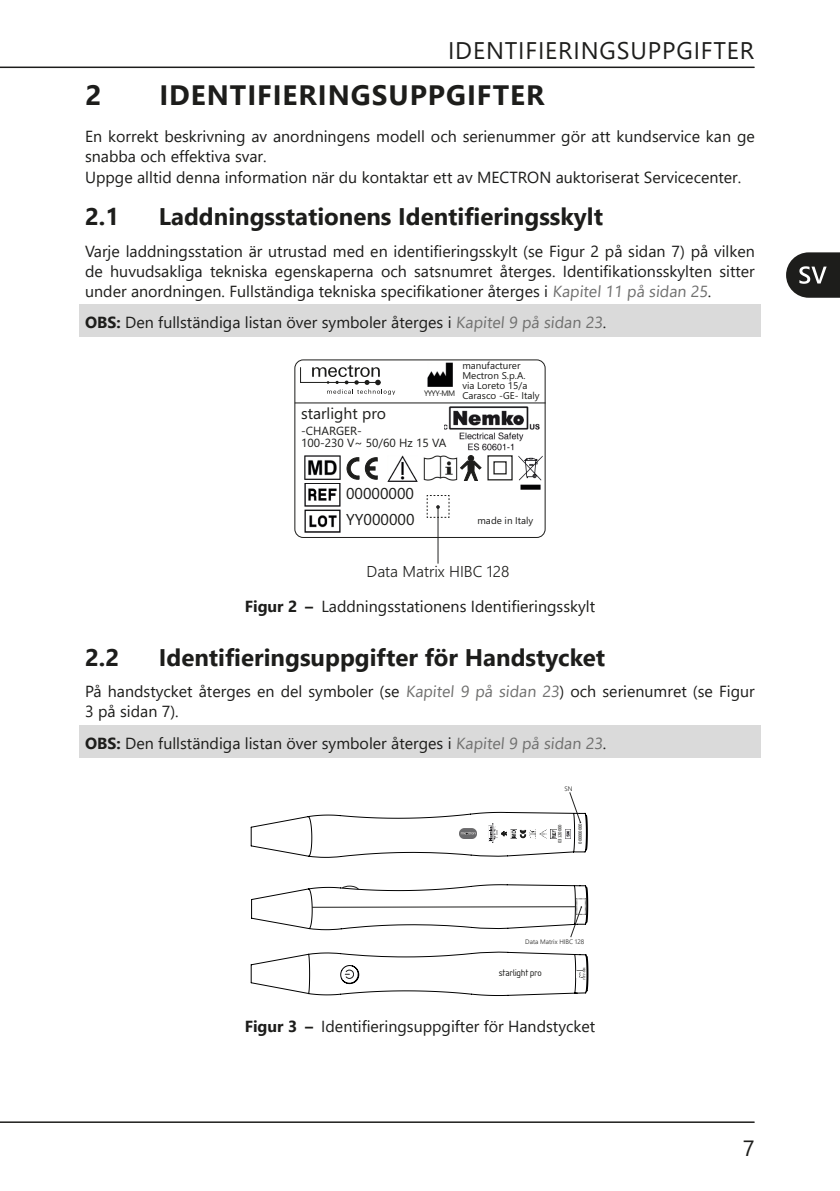
<style>
.page{position:relative;width:840px;height:1191px;background:#fff}
.page>*{position:absolute;margin:0;border:0;box-sizing:border-box;transform-origin:0 0}
.t1{font:700 28px "Segoe UI";letter-spacing:.035em;color:#1d1d1b}
.t2{font:700 24px "Segoe UI";color:#1d1d1b}
.t3{font:24px "Segoe UI";color:#1d1d1b}
.t4{font:22px "Segoe UI";color:#1d1d1b}
.Testo{font:16px/20px "Segoe UI";color:#1d1d1b}
.Testo_Note{font:16px "Segoe UI";color:#1d1d1b}
.t5{font:15.8px "Segoe UI";color:#1d1d1b}
.t6{font:300 15.8px "Segoe UI";color:#1d1d1b}
.t7{font:11.8px/11.8px "Segoe UI";color:#1d1d1b}
.t8{font:9.8px/9.8px "Segoe UI";color:#1d1d1b}
.t9{font:9.8px "Isonorm D";letter-spacing:-.03em;color:#1d1d1b}
.t10{font:7.8px "Segoe UI";letter-spacing:-.08em;color:#1d1d1b}
.t11{font:300 6.6px "Segoe UI";color:#1d1d1b}
.t12{font:4.4px "Tahoma";letter-spacing:-.03em;color:#1d1d1b}
.t13{font:4.4px "Tahoma";color:#1d1d1b}
.t14{font:3px "Tahoma";letter-spacing:-.01em;color:#1d1d1b}
.s1{color:#70706f}
.s2{font-weight:700}
</style>
<div class="page">
<hr style="left:0;top:67px;width:753px;height:1px;background:#1d1d1b">
<hr style="left:0;top:1121px;width:753px;height:2px;background:#1d1d1b">
<svg style="left:786px;top:252px;width:53px;height:46px;background:#454544"></svg>
<div style="left:79px;top:305px;width:681px;height:32px;background:#dadada"></div>
<hr style="left:437px;top:507px;width:1px;height:56px;background:#232322">
<div style="left:294px;top:359px;width:251px;height:179px;border:1px solid #1d1d1b;border-radius:8px"></div>
<img style="left:444px;top:407px;width:95px;height:44px">
<svg style="left:300px;top:365px;width:95px;height:30px"></svg>
<hr style="left:294px;top:402px;width:251px;height:1px;background:#1d1d1b">
<img style="left:427px;top:363px;width:25px;height:23px">
<img style="left:304px;top:509px;width:36px;height:23px">
<img style="left:304px;top:456px;width:36px;height:24px">
<img style="left:423px;top:456px;width:35px;height:24px">
<svg style="left:365px;top:457px;width:12px;height:22px"></svg>
<svg style="left:347px;top:457px;width:12px;height:22px"></svg>
<img style="left:388px;top:456px;width:29px;height:25px">
<div style="left:493px;top:461px;width:13px;height:13px;border:1px solid #1d1d1b"></div>
<img style="left:518px;top:456px;width:23px;height:33px">
<svg style="left:460px;top:455px;width:20px;height:25px"></svg>
<img style="left:304px;top:483px;width:36px;height:23px">
<svg style="left:426px;top:495px;width:23px;height:23px"></svg>
<div style="left:79px;top:725px;width:681px;height:32px;background:#dadada"></div>
<svg style="left:251px;top:884px;width:336px;height:53px"></svg>
<svg style="left:251px;top:952px;width:337px;height:43px"></svg>
<svg style="left:251px;top:792px;width:336px;height:65px"></svg>
<h2 class="t3" style="left:448px;top:28px;width:21px">Identifierin</h2>
<h2 class="t3" style="left:599px;top:28px;width:33px">gsupp</h2>
<h2 class="t3" style="left:676px;top:28px;width:30px">gifter</h2>
<p class="t1" style="left:86px;top:69px;width:18px">2</p>
<p class="t1" style="left:159px;top:69px;width:386px">IDENTIFIERINGSUPPGIFTER</p>
<p class="Testo" style="left:85px;top:125px;width:670px">En korrekt beskrivning av anordningens modell och serienummer gör att kundservice kan ge snabba och effektiva svar.</p>
<p class="Testo" style="left:85px;top:165px;width:657px">Uppge alltid denna information när du kontaktar ett av MECTRON auktoriserat Servicecenter.</p>
<p class="t2" style="left:85px;top:194px;width:36px">2.1</p>
<p class="t2" style="left:159px;top:194px;width:445px">Laddningsstationens Identifieringsskylt</p>
<p class="Testo" style="left:85px;top:239px;width:670px;text-align:justify">Varje laddningsstation är utrustad med en identifieringsskylt (se Figur 2 på sidan 7) på vilken de huvudsakliga tekniska egenskaperna och satsnumret återges. Identifikationsskylten sitter under anordningen. Fullständiga tekniska specifikationer återges i <span class="s1">Kapitel 11 på sidan 25</span>.</p>
<p class="Testo_Note" style="left:85px;top:307px;width:522px"><span class="s2">OBS:</span> Den fullständiga listan över symboler återges i <span class="s1">Kapitel 9 på sidan 23</span>.</p>
<p class="t8" style="left:462px;top:360px;width:79px">manufacturer<br>Mectron S.p.A. via Loreto 15/a<br>Carasco -GE- Italy</p>
<p class="t10" style="left:424px;top:385px;width:32px">YYYY-MM</p>
<p class="t5" style="left:301px;top:399px;width:86px">starlight pro</p>
<p class="t7" style="left:301px;top:424px;width:147px">-CHARGER-<br>100-230 V~ 50/60 Hz 15 VA</p>
<p class="t5" style="left:346px;top:479px;width:69px">00000000</p>
<p class="t5" style="left:346px;top:504px;width:70px">YY000000</p>
<p class="t8" style="left:477px;top:514px;width:57px">made in Italy</p>
<p class="t6" style="left:366px;top:557px;width:144px">Data Matrix HIBC 128</p>
<p class="Testo" style="left:245px;top:594px;width:351px"><span class="s2">Figur 2 –</span> Laddningsstationens Identifieringsskylt</p>
<p class="t2" style="left:85px;top:634px;width:36px">2.2</p>
<p class="t2" style="left:159px;top:634px;width:447px">Identifieringsuppgifter för Handstycket</p>
<p class="Testo" style="left:85px;top:680px;width:670px">På handstycket återges en del symboler (se <span class="s1">Kapitel 9 på sidan 23</span>) och serienumret (se Figur<br>3 på sidan 7).</p>
<p class="Testo_Note" style="left:85px;top:727px;width:522px"><span class="s2">OBS:</span> Den fullständiga listan över symboler återges i <span class="s1">Kapitel 9 på sidan 23</span>.</p>
<p class="t11" style="left:564px;top:782px;width:10px">SN</p>
<p class="t13" style="left:556px;top:843px;width:20px;rotate:-90deg">03120000</p>
<p class="t12" style="left:577px;top:843px;width:22px;rotate:-90deg">000000000</p>
<p class="t11" style="left:525px;top:935px;width:60px">Data Matrix HIBC 128</p>
<p class="t9" style="left:498px;top:967px;width:44px">starlight pro</p>
<p class="t14" style="left:582px;top:980px;width:14px;rotate:-90deg">YYYY-MM</p>
<p class="Testo" style="left:244px;top:1015px;width:352px"><span class="s2">Figur 3 –</span> Identifieringsuppgifter för Handstycket</p>
<h3 class="t4" style="left:742px;top:1127px;width:13px">7</h3>
</div>
